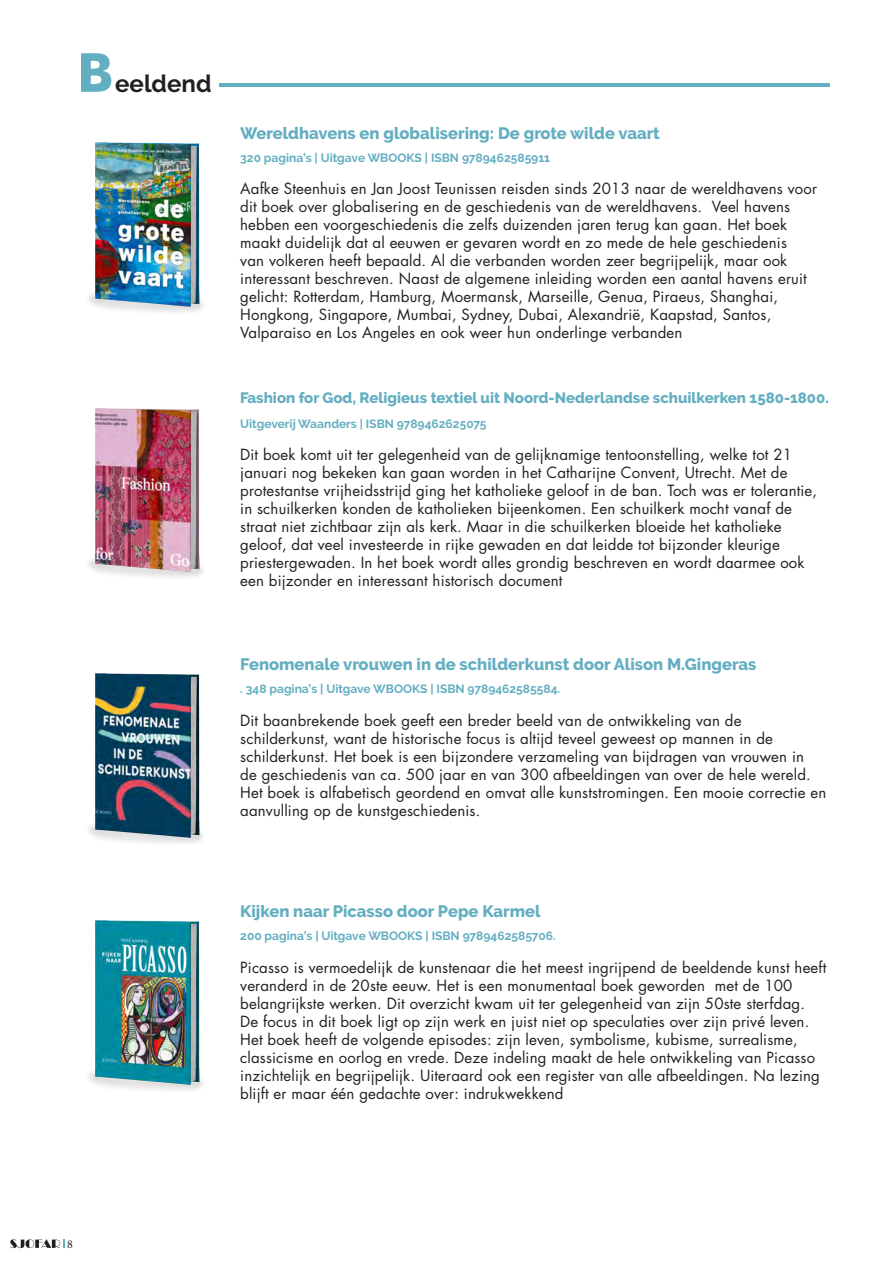
<style>
.page{position:relative;width:893px;height:1263px;background:#fff}
.page>*{position:absolute;margin:0;border:0;box-sizing:border-box;transform-origin:0 0}
.t1{font:700 54px "Futura";color:#63aec1}
.t2{font:700 24px "Raleway";color:#231f20}
.t3{font:800 16.5px "Raleway";color:#63aec1}
.t4{font:15px/18px "Futura Std";letter-spacing:.01em;color:#231f20}
.t5{font:800 15px "Raleway";color:#63aec1}
.t6{font:700 12px "Raleway";color:#63aec1}
.t7{font:12px "Minion Pro";color:#231f20}
</style>
<div class="page">
<svg style="left:10px;top:1239px;width:55px;height:9px"></svg>
<hr style="left:219px;top:83px;width:610px;height:3px;background:#63aec1">
<img style="left:88px;top:142px;width:115px;height:170px">
<img style="left:88px;top:673px;width:115px;height:170px">
<img style="left:88px;top:920px;width:115px;height:170px">
<img style="left:88px;top:408px;width:115px;height:169px">
<p class="t1" style="left:77px;top:33px;width:38px">B</p>
<p class="t2" style="left:115px;top:70px;width:98px">eeldend</p>
<p class="t3" style="left:240px;top:124px;width:421px">Wereldhavens en globalisering: De grote wilde vaart</p>
<p class="t6" style="left:240px;top:151px;width:311px">320 pagina’s | Uitgave WBOOKS | ISBN 9789462585911</p>
<p class="t4" style="left:240px;top:180px;width:578px">Aafke Steenhuis en Jan Joost Teunissen reisden sinds 2013 naar de wereldhavens voor dit boek over globalisering en de geschiedenis van de wereldhavens. Veel havens hebben een voorgeschiedenis die zelfs duizenden jaren terug kan gaan. Het boek maakt duidelijk dat al eeuwen er gevaren wordt en zo mede de hele geschiedenis<br>van volkeren heeft bepaald. Al die verbanden worden zeer begrijpelijk, maar ook interessant beschreven. Naast de algemene inleiding worden een aantal havens eruit gelicht: Rotterdam, Hamburg, Moermansk, Marseille, Genua, Piraeus, Shanghai, Hongkong, Singapore, Mumbai, Sydney, Dubai, Alexandrië, Kaapstad, Santos, Valparaiso en Los Angeles en ook weer hun onderlinge verbanden</p>
<p class="t5" style="left:240px;top:389px;width:590px">Fashion for God, Religieus textiel uit Noord-Nederlandse schuilkerken 1580-1800.</p>
<p class="t6" style="left:240px;top:416px;width:248px">Uitgeverij Waanders | ISBN 9789462625075</p>
<p class="t4" style="left:240px;top:446px;width:578px">Dit boek komt uit ter gelegenheid van de gelijknamige tentoonstelling, welke tot 21 januari nog bekeken kan gaan worden in het Catharijne Convent, Utrecht. Met de protestantse vrijheidsstrijd ging het katholieke geloof in de ban. Toch was er tolerantie, in schuilkerken konden de katholieken bijeenkomen. Een schuilkerk mocht vanaf de straat niet zichtbaar zijn als kerk. Maar in die schuilkerken bloeide het katholieke geloof, dat veel investeerde in rijke gewaden en dat leidde tot bijzonder kleurige priestergewaden. In het boek wordt alles grondig beschreven en wordt daarmee ook een bijzonder en interessant historisch document</p>
<p class="t3" style="left:240px;top:655px;width:518px">Fenomenale vrouwen in de schilderkunst door Alison M.Gingeras</p>
<p class="t6" style="left:240px;top:682px;width:322px">. 348 pagina’s | Uitgave WBOOKS | ISBN 9789462585584.</p>
<p class="t4" style="left:240px;top:712px;width:588px">Dit baanbrekende boek geeft een breder beeld van de ontwikkeling van de schilderkunst, want de historische focus is altijd teveel geweest op mannen in de schilderkunst. Het boek is een bijzondere verzameling van bijdragen van vrouwen in<br>de geschiedenis van ca. 500 jaar en van 300 afbeeldingen van over de hele wereld.<br>Het boek is alfabetisch geordend en omvat alle kunststromingen. Een mooie correctie en aanvulling op de kunstgeschiedenis.</p>
<p class="t3" style="left:240px;top:902px;width:302px">Kijken naar Picasso door Pepe Karmel</p>
<p class="t6" style="left:240px;top:929px;width:317px">200 pagina’s | Uitgave WBOOKS | ISBN 9789462585706.</p>
<p class="t4" style="left:240px;top:958px;width:588px">Picasso is vermoedelijk de kunstenaar die het meest ingrijpend de beeldende kunst heeft veranderd in de 20ste eeuw. Het is een monumentaal boek geworden met de 100 belangrijkste werken. Dit overzicht kwam uit ter gelegenheid van zijn 50ste sterfdag.<br>De focus in dit boek ligt op zijn werk en juist niet op speculaties over zijn privé leven.<br>Het boek heeft de volgende episodes: zijn leven, symbolisme, kubisme, surrealisme, classicisme en oorlog en vrede. Deze indeling maakt de hele ontwikkeling van Picasso inzichtelijk en begrijpelijk. Uiteraard ook een register van alle afbeeldingen. Na lezing blijft er maar één gedachte over: indrukwekkend</p>
<p class="t7" style="left:67px;top:1236px;width:7px">8</p>
</div>
